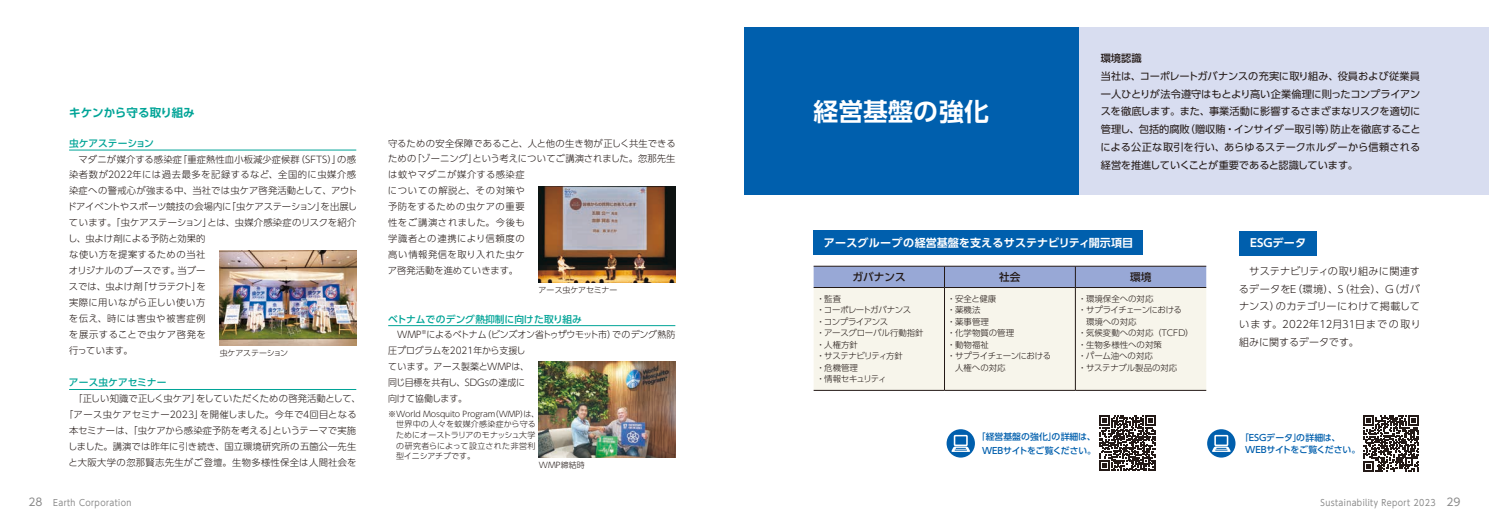
<style>
.page{position:relative;width:1489px;height:525px;background:#fff}
.page>*{position:absolute;margin:0;border:0;box-sizing:border-box;transform-origin:0 0}
.t1{font:700 24.75px "UD Shin Go Pro De";color:#fff}
.t2{font:700 11.5px "UD Shin Go Pro De";letter-spacing:-.005em;color:#00a497}
.t3{font:700 11.12px "UD Shin Go Pro De";color:#fff}
.t4{font:500 10.62px "UD Shin Go Pro";color:#231916}
.t5{font:10.12px/17.8px "UD Shin Go Pro";letter-spacing:-.005em;color:#231916;text-align:justify}
.t6{font:300 10.12px/17.8px "UD Shin Go Pro";color:#231916;text-align:justify}
.t7{font:500 10.12px "UD Shin Go Pro";color:#231916}
.t8{font:500 9.75px "UD Shin Go Pro";color:#00a497}
.t9{font:300 9.25px/16px "UD Shin Go Pro";letter-spacing:.015em;color:#231916}
.t10{font:300 9.25px/16px "UD Shin Go Pro";letter-spacing:-.005em;color:#231916;scale:.96 1}
.t11{font:300 9.25px "UD Shin Go Pro";letter-spacing:.015em;color:#231916;scale:.96 1}
.t12{font:500 8.88px/14.1px "UD Shin Go Pro";letter-spacing:-.01em;color:#005fad;text-align:center}
.t13{font:8.88px "UD Shin Go Pro";letter-spacing:.05em;color:#898989;scale:.9 1}
.t14{font:300 8.38px "UD Shin Go Pro";color:#231916}
.t15{font:300 8.38px/11.5px "UD Shin Go Pro";letter-spacing:-.03em;color:#231916}
.t16{font:300 8.38px "UD Shin Go Pro";letter-spacing:-.045em;color:#231916}
.t17{font:300 8px/10.6px "UD Shin Go Pro";letter-spacing:-.005em;color:#231916}
.t18{font:300 5.38px "UD Shin Go Pro";color:#231916;scale:.96 1}
.s1{font-size:10.62px}
</style>
<div class="page">
<div style="left:744px;top:28px;width:335px;height:167px;background:#005fad"></div>
<div style="left:1079px;top:28px;width:409px;height:167px;background:#d8ddf0"></div>
<img style="left:539px;top:186px;width:136px;height:96px">
<img style="left:539px;top:361px;width:136px;height:96px">
<img style="left:220px;top:250px;width:136px;height:95px">
<hr style="left:69px;top:150px;width:287px;height:1px;background:#00a497">
<hr style="left:69px;top:389px;width:287px;height:1px;background:#00a497">
<hr style="left:388px;top:325px;width:287px;height:1px;background:#00a497">
<svg style="left:1099px;top:415px;width:56px;height:56px"></svg>
<svg style="left:1363px;top:415px;width:55px;height:56px"></svg>
<svg style="left:946px;top:429px;width:28px;height:28px"></svg>
<svg style="left:953px;top:434px;width:14px;height:12px"></svg>
<div style="left:955px;top:436px;width:11px;height:8px;background:#005fad"></div>
<svg style="left:951px;top:446px;width:19px;height:5px"></svg>
<svg style="left:1206px;top:429px;width:29px;height:28px"></svg>
<svg style="left:1214px;top:434px;width:14px;height:12px"></svg>
<div style="left:1215px;top:436px;width:11px;height:8px;background:#005fad"></div>
<svg style="left:1211px;top:446px;width:19px;height:5px"></svg>
<div style="left:1238px;top:231px;width:78px;height:24px;background:#005fad"></div>
<div style="left:813px;top:230px;width:330px;height:25px;background:#005fad"></div>
<div style="left:813px;top:288px;width:393px;height:102px;background:#f7f5eb"></div>
<div style="left:813px;top:266px;width:393px;height:21px;background:#98a8d6"></div>
<hr style="left:813px;top:287px;width:131px;height:1px;background:#231916">
<hr style="left:944px;top:287px;width:131px;height:1px;background:#231916">
<hr style="left:944px;top:287px;width:1px;height:103px;background:#231916">
<hr style="left:1075px;top:287px;width:131px;height:1px;background:#231916">
<hr style="left:1075px;top:287px;width:1px;height:103px;background:#231916">
<hr style="left:813px;top:390px;width:131px;height:1px;background:#231916">
<hr style="left:944px;top:390px;width:131px;height:1px;background:#231916">
<hr style="left:1075px;top:390px;width:131px;height:1px;background:#231916">
<p class="t2" style="left:69px;top:103px;width:127px">キケンから守る取り組み</p>
<p class="t8" style="left:69px;top:135px;width:86px">虫ケアステーション</p>
<p class="t9" style="left:68px;top:150px;width:291px">　マダニが媒介する感染症「重症熱性血小板減少症候群（SFTS）」の感染者数が2022年には過去最多を記録するなど、全国的に虫媒介感染症への警戒心が強まる中、当社では虫ケア啓発活動として、アウトドアイベントやスポーツ競技の会場内に「虫ケアステーション」を出展しています。「虫ケアステーション」とは、虫媒介感染症のリスクを紹介し、虫よけ剤による予防と効果的<br>な使い方を提案するための当社<br>オリジナルのブースです。当ブー<br>スでは、虫よけ剤「サラテクト」を<br>実際に用いながら正しい使い方<br>を伝え、時には害虫や被害症例<br>を展示することで虫ケア啓発を<br>行っています。</p>
<p class="t9" style="left:64px;top:390px;width:298px;text-align:center">　「正しい知識で正しく虫ケア」をしていただくための啓発活動として、「アース虫ケアセミナー2023」を開催しました。今年で4回目となる本セミナーは、「虫ケアから感染症予防を考える」というテーマで実施しました。講演では昨年に引き続き、国立環境研究所の五箇公一先生と大阪大学の忽那賢志先生がご登壇。生物多様性保全は人間社会を</p>
<p class="t17" style="left:220px;top:347px;width:70px">虫ケアステーション</p>
<p class="t8" style="left:69px;top:374px;width:99px">アース虫ケアセミナー</p>
<p class="t9" style="left:388px;top:135px;width:289px">守るための安全保障であること、人と他の生き物が正しく共生できるための「ゾーニング」という考えについてご講演されました。忽那先生は蚊やマダニが媒介する感染症<br>についての解説と、その対策や<br>予防をするための虫ケアの重要<br>性をご講演されました。今後も<br>学識者との連携により信頼度の<br>高い情報発信を取り入れた虫ケ<br>ア啓発活動を進めていきます。</p>
<p class="t17" style="left:538px;top:284px;width:80px">アース虫ケアセミナー</p>
<p class="t8" style="left:388px;top:311px;width:195px">ベトナムでのデング熱抑制に向けた取り組み</p>
<p class="t11" style="left:388px;top:327px;width:36px">　WMP</p>
<p class="t18" style="left:421px;top:327px;width:7px">※</p>
<p class="t10" style="left:388px;top:326px;width:301px;text-indent:38px">によるベトナム（ビンズオン省トゥザウモット市）でのデング熱防圧プログラムを2021年から支援し<br>ています。アース製薬とWMPは、<br>同じ目標を共有し、SDGsの達成に<br>向けて協働します。</p>
<p class="t17" style="left:396px;top:408px;width:145px;text-indent:-8px">※World Mosquito Program（WMP）は、世界中の人々を蚊媒介感染症から守るためにオーストラリアのモナッシュ大学の研究者らによって設立された非営利型イニシアチブです。</p>
<p class="t17" style="left:539px;top:459px;width:47px">WMP締結時</p>
<h1 class="t1" style="left:813px;top:91px;width:177px">経営基盤の強化</h1>
<p class="t7" style="left:1100px;top:50px;width:42px">環境認識</p>
<p class="t5" style="left:1100px;top:67px;width:321px">当社は、コーポレートガバナンスの充実に取り組み、役員および従業員一人ひとりが法令遵守はもとより高い企業倫理に則ったコンプライアンスを徹底します。また、事業活動に影響するさまざまなリスクを適切に管理し、包括的腐敗（贈収賄・インサイダー取引等）防止を徹底することによる公正な取引を行い、あらゆるステークホルダーから信頼される経営を推進していくことが重要であると認識しています。</p>
<p class="t3" style="left:823px;top:234px;width:311px">アースグループの経営基盤を支えるサステナビリティ開示項目</p>
<p class="t3" style="left:1250px;top:234px;width:57px">ESGデータ</p>
<p class="t4" style="left:852px;top:268px;width:55px">ガバナンス</p>
<p class="t4" style="left:999px;top:268px;width:23px">社会</p>
<p class="t4" style="left:1130px;top:268px;width:23px">環境</p>
<p class="t15" style="left:816px;top:292px;width:109px">・監査<br>・コーポレートガバナンス<br>・コンプライアンス<br>・アースグローバル行動指針・人権方針<br>・サステナビリティ方針<br>・危機管理<br>・情報セキュリティ</p>
<p class="t14" style="left:947px;top:291px;width:50px">・安全と健康</p>
<p class="t14" style="left:1078px;top:291px;width:77px">・環境保全への対応</p>
<p class="t16" style="left:1078px;top:303px;width:105px">・サプライチェーンにおける</p>
<p class="t14" style="left:1085px;top:315px;width:52px">環境への対応</p>
<p class="t14" style="left:1078px;top:326px;width:117px">・気候変動への対応（TCFD）</p>
<p class="t14" style="left:1078px;top:338px;width:85px">・生物多様性への対策</p>
<p class="t14" style="left:1078px;top:349px;width:76px">・パーム油への対応</p>
<p class="t14" style="left:1078px;top:361px;width:101px">・サステナブル製品の対応</p>
<p class="t14" style="left:947px;top:303px;width:35px">・薬機法</p>
<p class="t14" style="left:947px;top:314px;width:43px">・薬事管理</p>
<p class="t14" style="left:947px;top:326px;width:68px">・化学物質の管理</p>
<p class="t14" style="left:947px;top:338px;width:43px">・動物福祉</p>
<p class="t16" style="left:947px;top:349px;width:105px">・サプライチェーンにおける</p>
<p class="t14" style="left:955px;top:361px;width:52px">人権への対応</p>
<p class="t6" style="left:1238px;top:262px;width:184px">　サステナビリティの取り組みに関連するデータをE（環境）、S（社会）、G（ガバナンス）のカテゴリーにわけて掲載しています。2022年12月31日までの取り組みに関するデータです。</p>
<p class="t12" style="left:976px;top:429px;width:120px">「経営基盤の強化」の詳細は、<br>WEBサイトをご覧ください。</p>
<p class="t12" style="left:1245px;top:430px;width:116px;line-height:12.4px;text-align:left;text-indent:-5px">「ESGデータ」の詳細は、<br>WEBサイトをご覧ください。</p>
<p class="t13" style="left:28px;top:495px;width:116px"><span class="s1">28</span> Earth Corporation</p>
<p class="t13" style="left:1320px;top:495px;width:157px">Sustainability Report 2023 <span class="s1">29</span></p>
</div>
